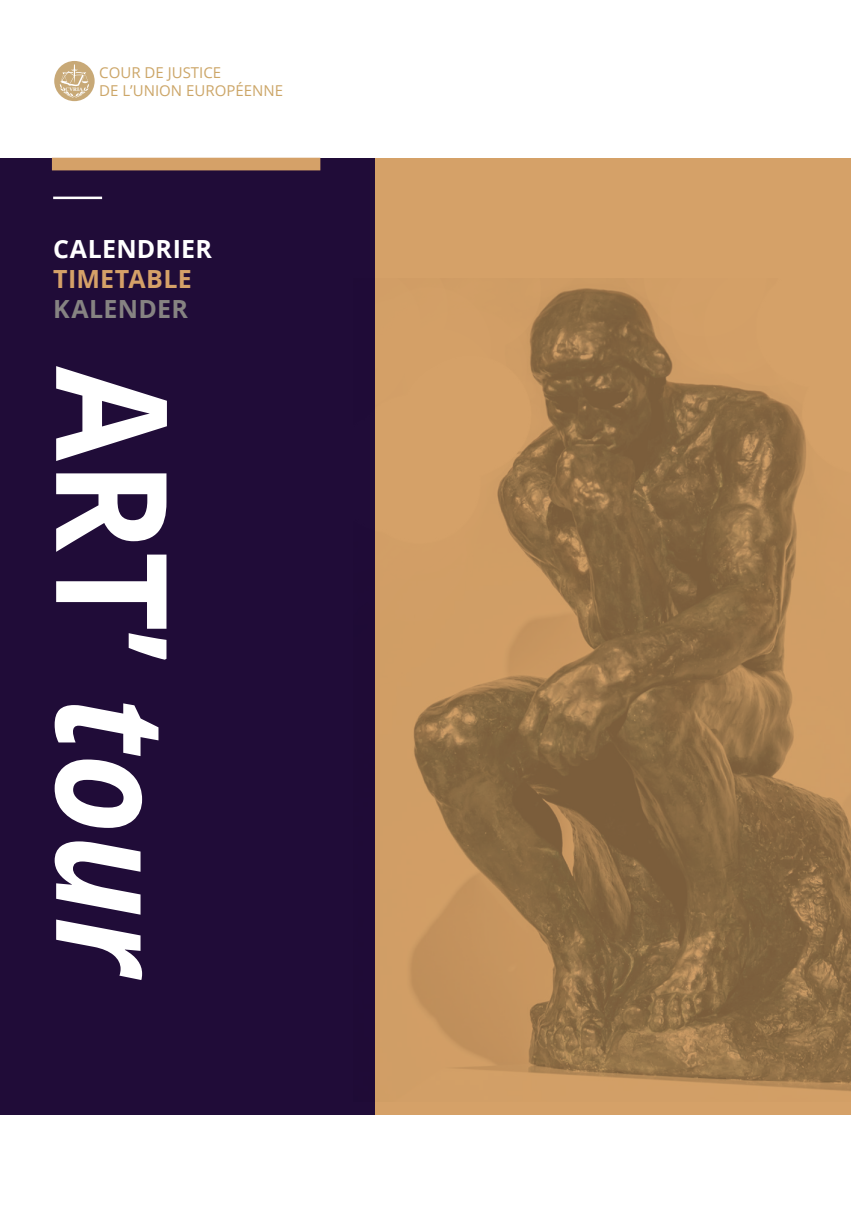
<style>
.page{position:relative;width:851px;height:1205px;background:#fff}
.page>*{position:absolute;margin:0;border:0;box-sizing:border-box;transform-origin:0 0}
.t1{font:700 154.5px "Open Sans";color:#fff;scale:.89 1}
.TITRE___2_LIGNES{font:700 25px/30px "Open Sans";letter-spacing:.01em;color:#fff}
.t2{font:15px "Open Sans";color:#cca668}
.t3{font:700 5.25px "Times New Roman";color:#fff}
.s1{color:#d5a168}
.s2{color:#868382}
.s3{font-style:italic}
</style>
<div class="page">
<div style="left:0;top:0;width:850px;height:1115px;background:#d5a168"></div>
<div style="left:0;top:0;width:374px;height:1115px;background:#200c38"></div>
<hr style="left:53px;top:197px;width:49px;height:2px;background:#fff">
<div style="left:0;top:0;width:850px;height:158px;background:#fff"></div>
<img style="left:374px;top:278px;width:476px;height:823px">
<div style="left:52px;top:158px;width:268px;height:12px;background:#d5a168"></div>
<div style="left:54px;top:61px;width:41px;height:40px;background:#c8a977;border-radius:50%"></div>
<svg style="left:60px;top:64px;width:29px;height:34px"></svg>
<p class="t3" style="left:66px;top:85px;width:19px">CVRIA</p>
<p class="t2" style="left:99px;top:63px;width:123px">COUR DE JUSTICE</p>
<p class="t2" style="left:99px;top:81px;width:185px">DE L’UNION EUROPÉENNE</p>
<p class="TITRE___2_LIGNES" style="left:53px;top:233px;width:160px">CALENDRIER<br><span class="s1">TIMETABLE<br></span><span class="s2">KALENDER</span></p>
<h1 class="t1" style="left:221px;top:366px;width:691px;rotate:90deg">ART’ <span class="s3">tour</span></h1>
</div>
